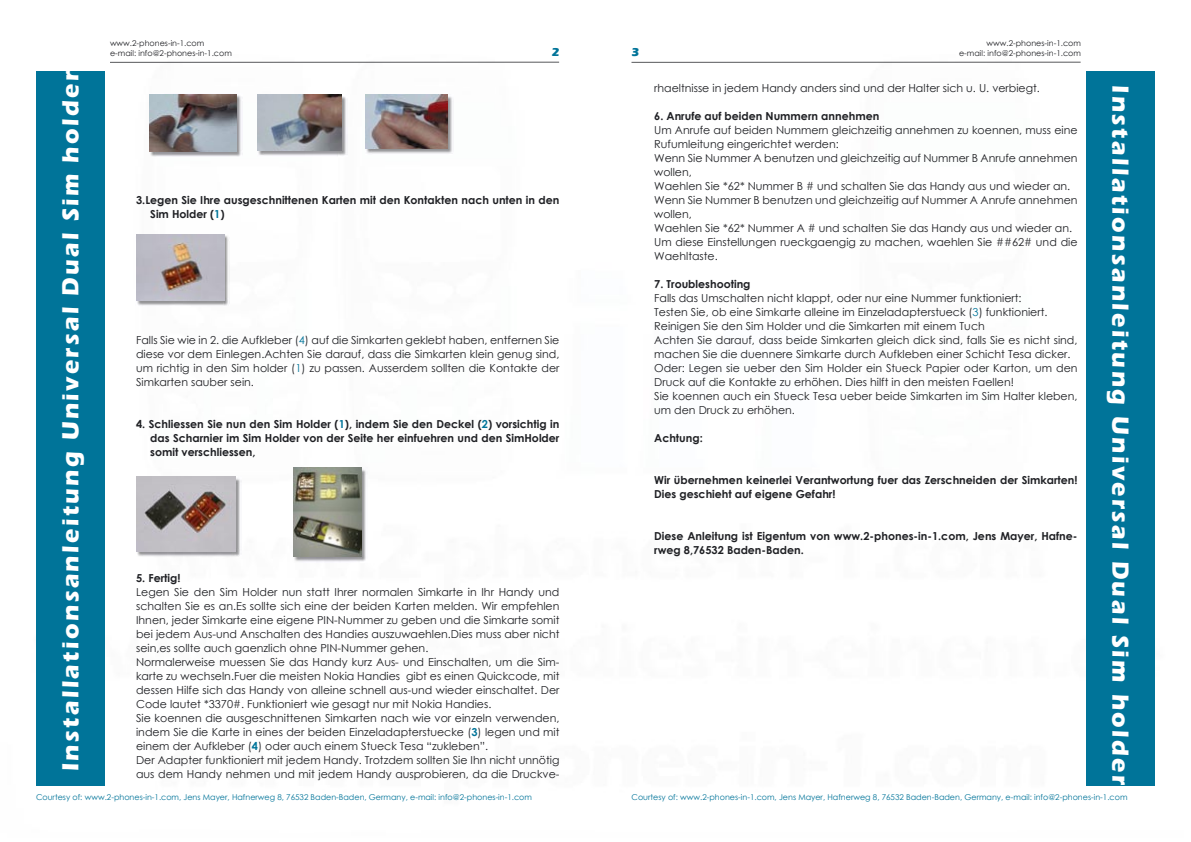
<style>
.page{position:relative;width:1191px;height:842px;background:#fff}
.page>*{position:absolute;margin:0;border:0;box-sizing:border-box;transform-origin:0 0}
.t1{font:700 24px "Eras ITC";letter-spacing:.1em;color:#fff}
.t2{font:700 12px "Eras ITC";color:#007499}
.t3{font:11px/14px "Century Gothic";color:#1f2024}
.t4{font:700 11px/14px "Century Gothic";color:#1f2024}
.t5{font:8px "Century Gothic";color:#007499}
.t6{font:8px/10px "Century Gothic";color:#1f2024}
.s1{color:#007499}
.s2{font-weight:700;color:#007499}
</style>
<div class="page">
<img style="left:104px;top:61px;width:71px;height:188px">
<img style="left:175px;top:61px;width:385px;height:34px">
<hr style="left:110px;top:62px;width:449px;height:1px;background:#1f2024">
<hr style="left:631px;top:62px;width:449px;height:1px;background:#1f2024">
<img style="left:149px;top:94px;width:93px;height:63px">
<img style="left:149px;top:94px;width:87px;height:57px">
<img style="left:257px;top:95px;width:90px;height:61px">
<img style="left:257px;top:95px;width:84px;height:55px">
<img style="left:366px;top:95px;width:86px;height:59px">
<img style="left:365px;top:95px;width:82px;height:54px">
<img style="left:136px;top:234px;width:94px;height:72px">
<img style="left:136px;top:234px;width:88px;height:66px">
<img style="left:136px;top:476px;width:106px;height:81px">
<img style="left:136px;top:477px;width:100px;height:74px">
<img style="left:293px;top:467px;width:73px;height:95px">
<img style="left:293px;top:468px;width:68px;height:88px">
<div style="left:36px;top:71px;width:68px;height:714px;background:#007499"></div>
<div style="left:1086px;top:71px;width:69px;height:714px;background:#007499"></div>
<h1 class="t1" style="left:57px;top:771px;width:702px;rotate:-90deg">Installationsanleitung Universal Dual Sim holder</h1>
<p class="t6" style="left:110px;top:38px;width:123px">www.2-phones-in-1.com e-mail: info@2-phones-in-1.com</p>
<p class="t2" style="left:551px;top:45px;width:9px">2</p>
<p class="t2" style="left:631px;top:45px;width:9px">3</p>
<p class="t4" style="left:150px;top:193px;width:411px;text-indent:-14px">3.Legen Sie Ihre ausgeschnittenen Karten mit den Kontakten nach unten in den<br>Sim Holder (<span class="s1">1</span>)</p>
<p class="t3" style="left:136px;top:333px;width:425px;text-align:justify">Falls Sie wie in 2. die Aufkleber (<span class="s1">4</span>) auf die Simkarten geklebt haben, entfernen Sie diese vor dem Einlegen.Achten Sie darauf, dass die Simkarten klein genug sind, um richtig in den Sim holder (<span class="s1">1</span>) zu passen. Ausserdem sollten die Kontakte der Simkarten sauber sein.</p>
<p class="t4" style="left:150px;top:417px;width:411px;text-align:justify;text-indent:-14px">4. Schliessen Sie nun den Sim Holder (<span class="s1">1</span>), indem Sie den Deckel (<span class="s1">2</span>) vorsichtig in das Scharnier im Sim Holder von der Seite her einfuehren und den SimHolder somit verschliessen,</p>
<p class="t4" style="left:136px;top:571px;width:46px">5. Fertig!</p>
<p class="t3" style="left:136px;top:585px;width:425px">Legen Sie den Sim Holder nun statt Ihrer normalen Simkarte in Ihr Handy und schalten Sie es an.Es sollte sich eine der beiden Karten melden. Wir empfehlen Ihnen, jeder Simkarte eine eigene PIN-Nummer zu geben und die Simkarte somit bei jedem Aus-und Anschalten des Handies auszuwaehlen.Dies muss aber nicht sein,es sollte auch gaenzlich ohne PIN-Nummer gehen.<br>Normalerweise muessen Sie das Handy kurz Aus- und Einschalten, um die Sim&shy;karte zu wechseln.Fuer die meisten Nokia Handies gibt es einen Quickcode, mit dessen Hilfe sich das Handy von alleine schnell aus-und wieder einschaltet. Der Code lautet *3370#. Funktioniert wie gesagt nur mit Nokia Handies.<br>Sie koennen die ausgeschnittenen Simkarten nach wie vor einzeln verwenden, indem Sie die Karte in eines der beiden Einzeladapterstuecke (<span class="s2">3</span>) legen und mit einem der Aufkleber (<span class="s2">4</span>) oder auch einem Stueck Tesa “zukleben”.<br>Der Adapter funktioniert mit jedem Handy. Trotzdem sollten Sie Ihn nicht unnötig aus dem Handy nehmen und mit jedem Handy ausprobieren, da die Druckve-</p>
<p class="t6" style="left:959px;top:38px;width:123px;text-align:right">www.2-phones-in-1.com e-mail: info@2-phones-in-1.com</p>
<p class="t3" style="left:654px;top:81px;width:387px">rhaeltnisse in jedem Handy anders sind und der Halter sich u. U. verbiegt.</p>
<p class="t4" style="left:654px;top:109px;width:227px">6. Anrufe auf beiden Nummern annehmen</p>
<p class="t3" style="left:654px;top:123px;width:425px">Um Anrufe auf beiden Nummern gleichzeitig annehmen zu koennen, muss eine Rufumleitung eingerichtet werden:<br>Wenn Sie Nummer A benutzen und gleichzeitig auf Nummer B Anrufe annehmen wollen,<br>Waehlen Sie *62* Nummer B # und schalten Sie das Handy aus und wieder an.<br>Wenn Sie Nummer B benutzen und gleichzeitig auf Nummer A Anrufe annehmen wollen,<br>Waehlen Sie *62* Nummer A # und schalten Sie das Handy aus und wieder an.<br>Um diese Einstellungen rueckgaengig zu machen, waehlen Sie ##62# und die Waehltaste.</p>
<p class="t4" style="left:654px;top:277px;width:98px">7. Troubleshooting</p>
<p class="t3" style="left:654px;top:291px;width:425px">Falls das Umschalten nicht klappt, oder nur eine Nummer funktioniert:<br>Testen Sie, ob eine Simkarte alleine im Einzeladapterstueck (<span class="s1">3</span>) funktioniert.<br>Reinigen Sie den Sim Holder und die Simkarten mit einem Tuch<br>Achten Sie darauf, dass beide Simkarten gleich dick sind, falls Sie es nicht sind, machen Sie die duennere Simkarte durch Aufkleben einer Schicht Tesa dicker.<br>Oder: Legen sie ueber den Sim Holder ein Stueck Papier oder Karton, um den Druck auf die Kontakte zu erhöhen. Dies hilft in den meisten Faellen!<br>Sie koennen auch ein Stueck Tesa ueber beide Simkarten im Sim Halter kleben, um den Druck zu erhöhen.</p>
<p class="t4" style="left:654px;top:431px;width:50px">Achtung:</p>
<p class="t4" style="left:654px;top:473px;width:425px">Wir übernehmen keinerlei Verantwortung fuer das Zerschneiden der Simkarten!<br>Dies geschieht auf eigene Gefahr!</p>
<p class="t4" style="left:654px;top:529px;width:425px">Diese Anleitung ist Eigentum von www.2-phones-in-1.com, Jens Mayer, Hafne&shy;rweg 8,76532 Baden-Baden.</p>
<h1 class="t1" style="left:1134px;top:85px;width:702px;rotate:90deg">Installationsanleitung Universal Dual Sim holder</h1>
<p class="t5" style="left:36px;top:791px;width:497px">Courtesy of: www.2-phones-in-1.com, Jens Mayer, Hafnerweg 8, 76532 Baden-Baden, Germany, e-mail: info@2-phones-in-1.com</p>
<p class="t5" style="left:631px;top:791px;width:497px">Courtesy of: www.2-phones-in-1.com, Jens Mayer, Hafnerweg 8, 76532 Baden-Baden, Germany, e-mail: info@2-phones-in-1.com</p>
</div>
